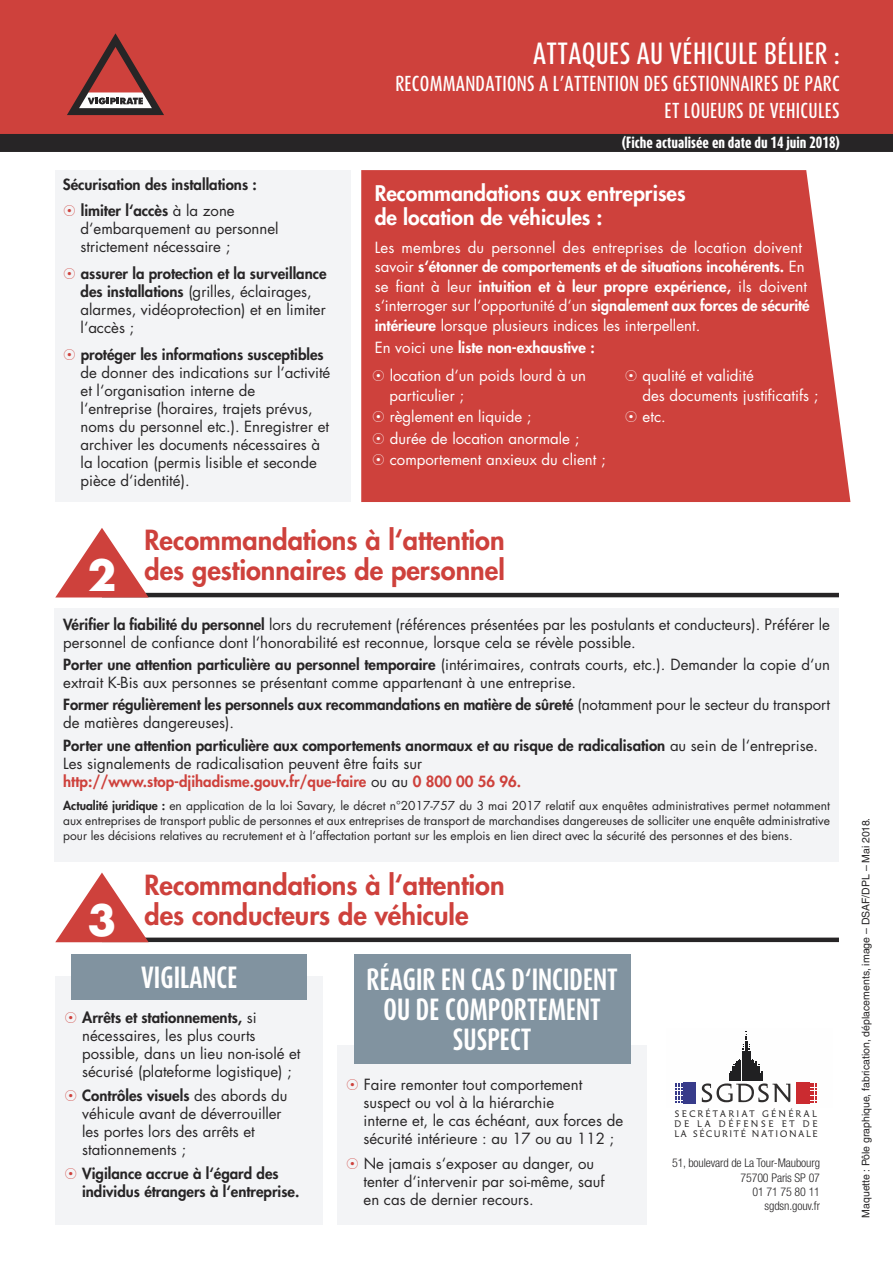
<style>
.page{position:relative;width:893px;height:1263px;background:#fff}
.page>*{position:absolute;margin:0;border:0;box-sizing:border-box;transform-origin:0 0}
.t1{font:700 42px "Futura";color:#fff}
.t2{font:800 27px/30px "Futura Std";color:#ce413c}
.t3{font:700 25.5px/30px "Dax Compact";color:#fff;text-align:center}
.t4{font:500 25.5px "Dax Compact";letter-spacing:.015em;color:#fff}
.t5{font:800 21px/24px "Futura Std";color:#fff}
.t6{font:500 18px/27px "Dax Compact";letter-spacing:.015em;color:#fff;text-align:right}
.t7{font:15px/18px "Futura Std";color:#272526}
.t8{font:800 15px/18px "Futura Std";color:#272526}
.t9{font:15px/19.5px "Futura Std";color:#fff}
.t10{font:800 15px "Futura Std";color:#fff}
.t11{font:800 13.5px "Dax Compact";color:#fff}
.t12{font:12px/15px "Futura Std";color:#272526;text-align:justify}
.t13{font:300 condensed 12px/14.4px "Helvetica Neue LT Pro";letter-spacing:-.01em;color:#272526;text-align:right}
.t14{font:10.5px "Helvetica LT Std";color:#272526}
.t15{font:9.6px/9.8px "Marechal Juin Pro";letter-spacing:.235em;color:#2f2d2d;text-align:justify}
.s1{font-weight:400}
.s2{font-weight:800}
.s3{color:#ce413c}
</style>
<div class="page">
<svg style="left:676px;top:1082px;width:20px;height:21px"></svg>
<svg style="left:796px;top:1082px;width:21px;height:21px"></svg>
<svg style="left:702px;top:1031px;width:88px;height:71px"></svg>
<div style="left:361px;top:170px;width:489px;height:332px;background:#ce413c"></div>
<hr style="left:102px;top:593px;width:737px;height:4px;background:#272526">
<div style="left:54px;top:608px;width:785px;height:254px;background:#f3f4f6"></div>
<svg style="left:55px;top:528px;width:94px;height:69px"></svg>
<div style="left:102px;top:937px;width:737px;height:5px;background:#272526"></div>
<div style="left:55px;top:976px;width:268px;height:249px;background:#f3f4f6"></div>
<svg style="left:55px;top:872px;width:94px;height:70px"></svg>
<div style="left:72px;top:954px;width:235px;height:45px;background:#8193a0"></div>
<div style="left:337px;top:1045px;width:309px;height:180px;background:#f3f4f6"></div>
<div style="left:354px;top:954px;width:277px;height:109px;background:#8193a0"></div>
<svg style="left:0;top:0;width:893px;height:152px;background:#b93d39"></svg>
<svg style="left:67px;top:33px;width:97px;height:82px;background:#a84b48"></svg>
<div style="left:55px;top:170px;width:296px;height:332px;background:#f3f4f6"></div>
<svg style="left:373px;top:370px;width:11px;height:11px"></svg>
<svg style="left:373px;top:411px;width:11px;height:11px"></svg>
<svg style="left:373px;top:433px;width:11px;height:11px"></svg>
<svg style="left:373px;top:455px;width:11px;height:10px"></svg>
<svg style="left:626px;top:370px;width:11px;height:11px"></svg>
<svg style="left:626px;top:411px;width:11px;height:11px"></svg>
<h3 class="t4" style="left:533px;top:37px;width:308px">ATTAQUES AU VÉHICULE BÉLIER :</h3>
<p class="t6" style="left:395px;top:70px;width:446px">RECOMMANDATIONS A L’ATTENTION DES GESTIONNAIRES DE PARC<br>ET LOUEURS DE VEHICULES</p>
<p class="t11" style="left:622px;top:134px;width:219px">(Fiche actualisée en date du 14 juin 2018)</p>
<p class="t8" style="left:63px;top:172px;width:196px;line-height:26.5px;text-align:center">Sécurisation des installations : limiter l‘accès <span class="s1">à la zone</span></p>
<p class="t7" style="left:81px;top:221px;width:200px">d‘embarquement au personnel strictement nécessaire ;</p>
<p class="t7" style="left:81px;top:266px;width:248px"><span class="s2">assurer la protection et la surveillance des installations</span> (grilles, éclairages, alarmes, vidéoprotection) et en limiter l‘accès ;</p>
<p class="t8" style="left:81px;top:346px;width:244px">protéger les informations susceptibles</p>
<p class="t7" style="left:81px;top:364px;width:251px">de donner des indications sur l‘activité et l‘organisation interne de<br>l‘entreprise (horaires, trajets prévus, noms du personnel etc.). Enregistrer et archiver les documents nécessaires à la location (permis lisible et seconde pièce d‘identité).</p>
<p class="t9" style="left:390px;top:367px;width:198px">location d‘un poids lourd à un particulier ;</p>
<h3 class="t5" style="left:375px;top:183px;width:312px">Recommandations aux entreprises de location de véhicules :</h3>
<p class="t9" style="left:375px;top:239px;width:437px">Les membres du personnel des entreprises de location doivent savoir <span class="s2">s‘étonner de comportements et de situations incohérents.</span> En se fiant à leur <span class="s2">intuition et à leur propre expérience,</span> ils doivent s‘interroger sur l‘opportunité d‘un <span class="s2">signalement aux forces de sécurité intérieure</span> lorsque plusieurs indices les interpellent.</p>
<p class="t10" style="left:375px;top:340px;width:222px"><span class="s1">En voici une</span> liste non-exhaustive :</p>
<p class="t9" style="left:642px;top:367px;width:177px">qualité et validité<br>des documents justificatifs ;</p>
<p class="t9" style="left:643px;top:408px;width:25px">etc.</p>
<p class="t9" style="left:390px;top:407px;width:217px;line-height:21.6px">règlement en liquide ;<br>durée de location anormale ; comportement anxieux du client ;</p>
<h2 class="t2" style="left:144px;top:527px;width:362px">Recommandations à l‘attention des gestionnaires de personnel</h2>
<p class="t7" style="left:63px;top:617px;width:768px"><span class="s2">Vérifier la fiabilité du personnel</span> lors du recrutement (références présentées par les postulants et conducteurs). Préférer le personnel de confiance dont l‘honorabilité est reconnue, lorsque cela se révèle possible.</p>
<p class="t7" style="left:63px;top:657px;width:768px"><span class="s2">Porter une attention particulière au personnel temporaire</span> (intérimaires, contrats courts, etc.). Demander la copie d‘un extrait K-Bis aux personnes se présentant comme appartenant à une entreprise.</p>
<p class="t8" style="left:63px;top:697px;width:768px">Former régulièrement les personnels aux recommandations en matière de sûreté <span class="s1">(notamment pour le secteur du transport de matières dangereuses).</span></p>
<p class="t8" style="left:63px;top:737px;width:756px">Porter une attention particulière aux comportements anormaux et au risque de radicalisation <span class="s1">au sein de l‘entreprise.<br>Les signalements de radicalisation peuvent être faits sur<br></span><span class="s3">http://www.stop-djihadisme.gouv.fr/que-faire</span> <span class="s1">ou au</span> <span class="s3">0 800 00 56 96.</span></p>
<p class="t12" style="left:63px;top:799px;width:768px"><span class="s2">Actualité juridique :</span> en application de la loi Savary, le décret n°2017-757 du 3 mai 2017 relatif aux enquêtes administratives permet notamment aux entreprises de transport public de personnes et aux entreprises de transport de marchandises dangereuses de solliciter une enquête administrative pour les décisions relatives au recrutement et à l‘affectation portant sur les emplois en lien direct avec la sécurité des personnes et des biens.</p>
<h1 class="t1" style="left:88px;top:545px;width:30px">2</h1>
<h1 class="t1" style="left:88px;top:889px;width:30px">3</h1>
<h2 class="t2" style="left:144px;top:872px;width:362px">Recommandations à l‘attention des conducteurs de véhicule</h2>
<h3 class="t3" style="left:141px;top:962px;width:98px">VIGILANCE</h3>
<p class="t7" style="left:82px;top:1009px;width:220px"><span class="s2">Arrêts et stationnements,</span> si nécessaires, les plus courts possible, dans un lieu non-isolé et sécurisé (plateforme logistique) ;</p>
<p class="t7" style="left:82px;top:1088px;width:207px"><span class="s2">Contrôles visuels</span> des abords du véhicule avant de déverrouiller les portes lors des arrêts et stationnements ;</p>
<p class="t8" style="left:82px;top:1166px;width:219px">Vigilance accrue à l‘égard des individus étrangers à l‘entreprise.</p>
<h3 class="t3" style="left:367px;top:964px;width:253px">RÉAGIR EN CAS D‘INCIDENT<br>OU DE COMPORTEMENT<br>SUSPECT</h3>
<p class="t7" style="left:364px;top:1077px;width:261px">Faire remonter tout comportement suspect ou vol à la hiérarchie<br>interne et, le cas échéant, aux forces de sécurité intérieure : au 17 ou au 112 ;</p>
<p class="t7" style="left:364px;top:1155px;width:243px">Ne jamais s‘exposer au danger, ou tenter d‘intervenir par soi-même, sauf en cas de dernier recours.</p>
<p class="t15" style="left:674px;top:1110px;width:144px">SECRÉTARIAT GÉNÉRAL DE LA DÉFENSE ET DE LA SÉCURITÉ NATIONALE</p>
<p class="t13" style="left:672px;top:1157px;width:150px">51, boulevard de La Tour-Maubourg<br>75700 Paris SP 07<br>01 71 75 80 11<br>sgdsn.gouv.fr</p>
<p class="t14" style="left:862px;top:1218px;width:402px;rotate:-90deg">Maquette : Pôle graphique, fabrication, déplacements, image – DSAF/DPL – Mai 2018.</p>
</div>
